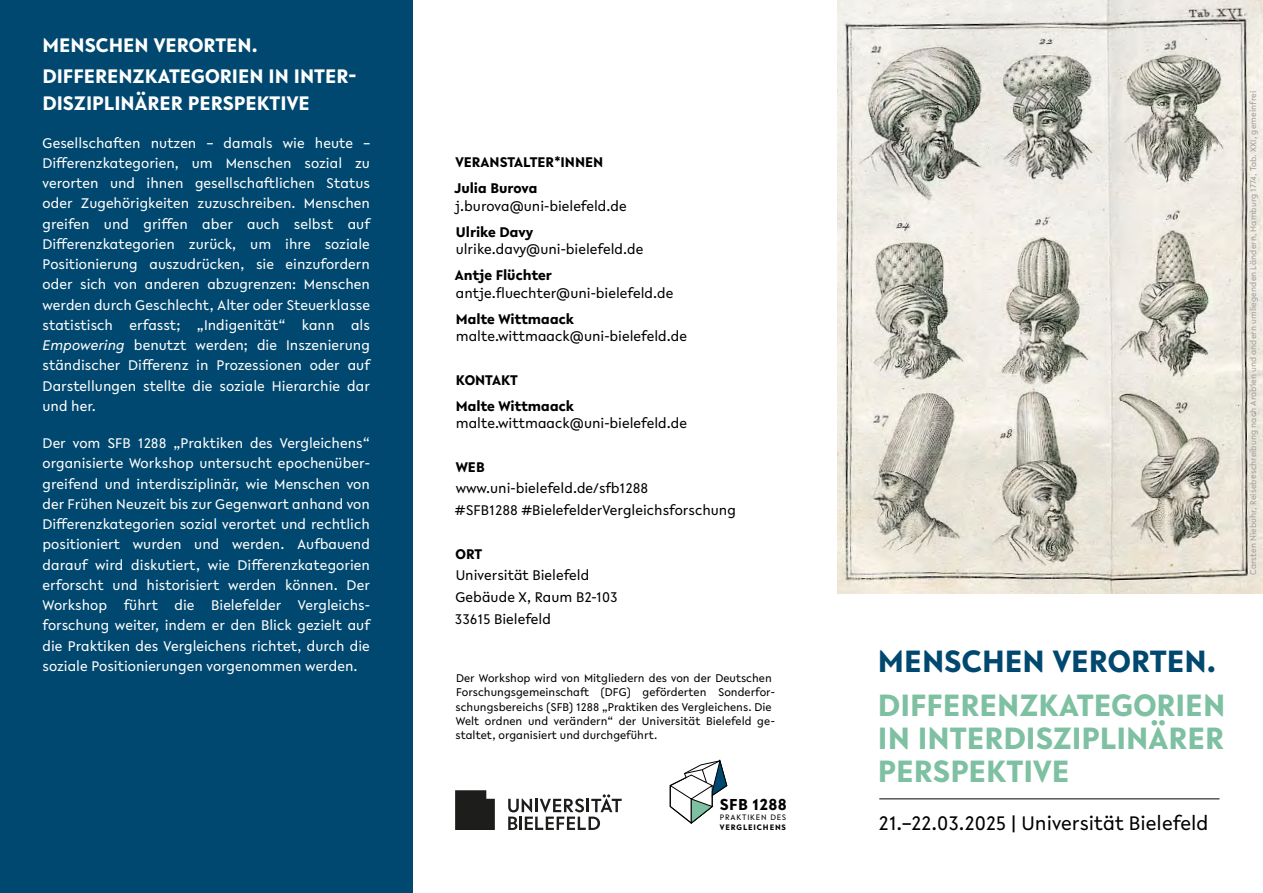
<style>
.page{position:relative;width:1263px;height:893px;background:#fff}
.page>*{position:absolute;margin:0;border:0;box-sizing:border-box;transform-origin:0 0}
.t1{font:700 33px/33px "Lelo";color:#7ec0a2;text-align:justify}
.t2{font:700 33px "Lelo";color:#00486f}
.t3{font:700 21px/31.2px "Lelo";color:#fff}
.t4{font:21px "Lelo";color:#000}
.t5{font:700 16.95px "Lelo";letter-spacing:.02em;color:#000}
.t6{font:15px/20.2px "Lelo";color:#fff;text-align:justify}
.t7{font:15px/21.8px "Lelo";color:#000}
.t8{font:700 15px/26.2px "Lelo";color:#000}
.t9{font:12px/14.4px "Lelo";color:#000}
.t10{font:9px "Lelo";letter-spacing:.01em;color:#9d9d9c}
.t11{font:8.4px "Lelo";letter-spacing:.095em;color:#000}
.t12{font:700 8.4px "Lelo";letter-spacing:.1em;color:#000}
.s1{font-style:italic}
</style>
<div class="page">
<div style="left:0;top:0;width:412px;height:893px;background:#00486f"></div>
<svg style="left:670px;top:761px;width:57px;height:62px"></svg>
<svg style="left:508px;top:794px;width:114px;height:36px"></svg>
<svg style="left:455px;top:790px;width:40px;height:40px;background:#2a2a28"></svg>
<img style="left:838px;top:0;width:425px;height:593px">
<hr style="left:879px;top:798px;width:340px;height:1px;background:#000">
<h2 class="t3" style="left:43px;top:29px;width:315px">MENSCHEN VERORTEN.<br>DIFFERENZKATEGORIEN IN INTER-</h2>
<h2 class="t3" style="left:43px;top:87px;width:269px">DISZIPLINÄRER PERSPEKTIVE</h2>
<p class="t6" style="left:43px;top:132px;width:329px">Gesellschaften nutzen – damals wie heute – Differenzkategorien, um Menschen sozial zu verorten und ihnen gesellschaftlichen Status oder Zugehörigkeiten zuzuschreiben. Menschen greifen und griffen aber auch selbst auf Differenzkategorien zurück, um ihre soziale Positionierung auszudrücken, sie einzufordern oder sich von anderen abzugrenzen: Menschen werden durch Geschlecht, Alter oder Steuerklasse statistisch erfasst; „Indigenität“ kann als <span class="s1">Empowering</span> benutzt werden; die Inszenierung ständischer Differenz in Prozessionen oder auf Darstellungen stellte die soziale Hierarchie dar und her.</p>
<p class="t6" style="left:43px;top:433px;width:329px">Der vom SFB 1288 „Praktiken des Vergleichens“ organisierte Workshop untersucht epochenüber&shy;greifend und interdisziplinär, wie Menschen von der Frühen Neuzeit bis zur Gegenwart anhand von Differenzkategorien sozial verortet und rechtlich positioniert wurden und werden. Aufbauend darauf wird diskutiert, wie Differenzkategorien erforscht und historisiert werden können. Der Workshop führt die Bielefelder Vergleichs&shy;forschung weiter, indem er den Blick gezielt auf die Praktiken des Vergleichens richtet, durch die soziale Positionierungen vorgenommen werden.</p>
<p class="t8" style="left:454px;top:149px;width:151px">VERANSTALTER*INNEN<br>Julia Burova</p>
<p class="t7" style="left:455px;top:195px;width:173px">j.burova@uni-bielefeld.de</p>
<p class="t8" style="left:456px;top:219px;width:79px">Ulrike Davy</p>
<p class="t7" style="left:456px;top:238px;width:189px">ulrike.davy@uni-bielefeld.de</p>
<p class="t8" style="left:455px;top:262px;width:99px">Antje Flüchter</p>
<p class="t7" style="left:456px;top:282px;width:219px">antje.fluechter@uni-bielefeld.de</p>
<p class="t8" style="left:456px;top:306px;width:120px">Malte Wittmaack</p>
<p class="t7" style="left:456px;top:325px;width:233px">malte.wittmaack@uni-bielefeld.de</p>
<p class="t8" style="left:456px;top:366px;width:120px">KONTAKT<br>Malte Wittmaack</p>
<p class="t7" style="left:456px;top:412px;width:233px">malte.wittmaack@uni-bielefeld.de</p>
<p class="t8" style="left:456px;top:453px;width:30px">WEB</p>
<p class="t7" style="left:455px;top:477px;width:283px">www.uni-bielefeld.de/sfb1288<br>#SFB1288 #BielefelderVergleichsforschung</p>
<p class="t8" style="left:455px;top:540px;width:28px">ORT</p>
<p class="t7" style="left:455px;top:564px;width:164px">Universität Bielefeld<br>Gebäude X, Raum B2-103<br>33615 Bielefeld</p>
<p class="t9" style="left:455px;top:670px;width:321px">Der Workshop wird von Mitgliedern des von der Deutschen Forschungsgemeinschaft (DFG) geförderten Sonderfor&shy;schungsbereichs (SFB) 1288 „Praktiken des Vergleichens. Die Welt ordnen und verändern“ der Universität Bielefeld ge&shy;staltet, organisiert und durchgeführt.</p>
<h1 class="t2" style="left:878px;top:639px;width:340px">MENSCHEN VERORTEN.</h1>
<h1 class="t1" style="left:878px;top:688px;width:349px">DIFFERENZKATEGORIEN IN INTERDISZIPLINÄRER PERSPEKTIVE</h1>
<p class="t5" style="left:720px;top:792px;width:68px">SFB 1288</p>
<p class="t11" style="left:720px;top:811px;width:68px">PRAKTIKEN DES</p>
<p class="t12" style="left:720px;top:821px;width:68px">VERGLEICHENS</p>
<h2 class="t4" style="left:878px;top:809px;width:331px">21.–22.03.2025 | Universität Bielefeld</h2>
<p class="t10" style="left:1247px;top:575px;width:486px;rotate:-90deg">Carsten Niebuhr, Reisebeschreibung nach Arabien und andern umliegenden Ländern, Hamburg 1774, Tab. XXI, gemeinfrei</p>
</div>
